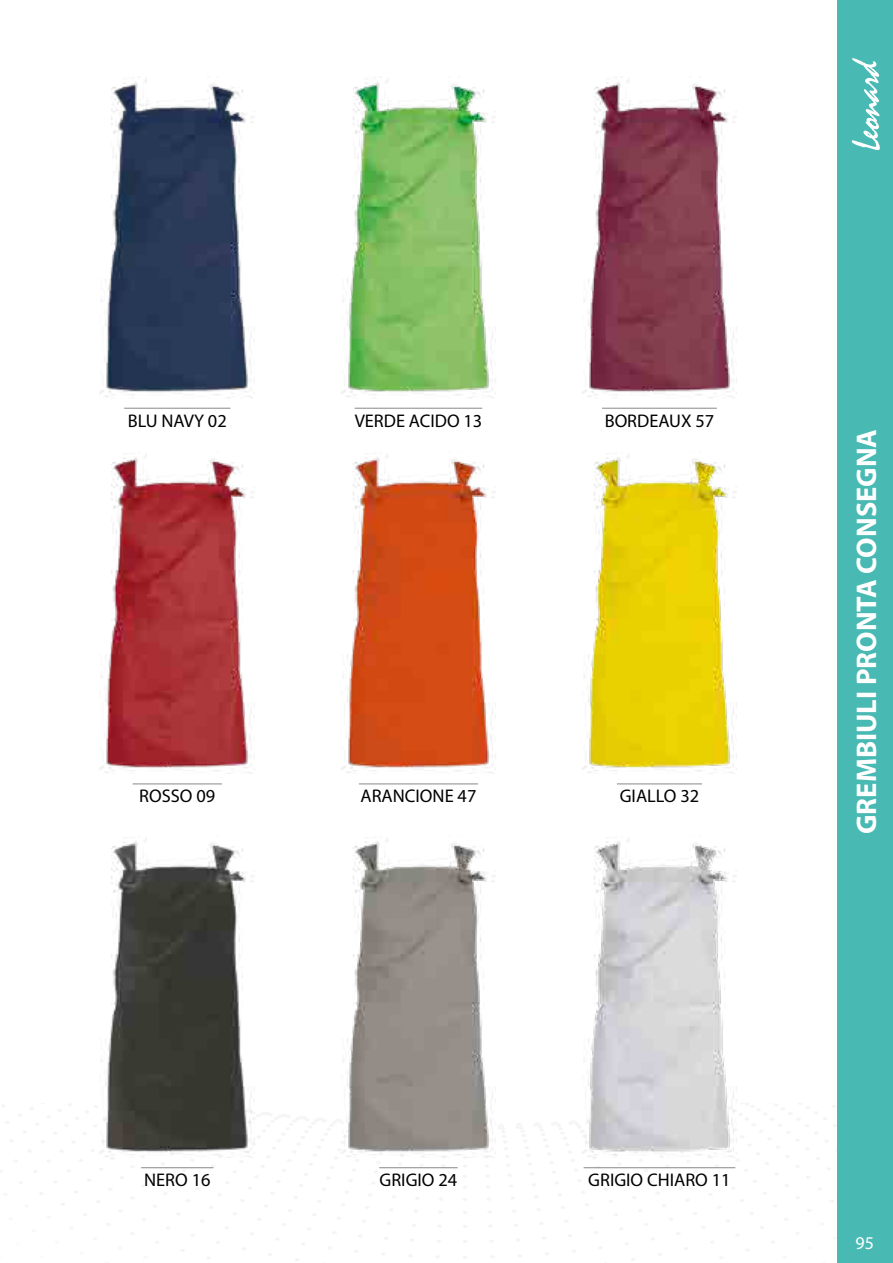
<style>
.page{position:relative;width:893px;height:1263px;background:#fff}
.page>*{position:absolute;margin:0;border:0;box-sizing:border-box;transform-origin:0 0}
.t1{font:700 28.5px "Myriad Pro";color:#fff}
.t2{font:18.3px "Myriad Pro";color:#000}
.t3{font:18px "Myriad Pro";color:#fff}
</style>
<div class="page">
<div style="left:837px;top:0;width:56px;height:1263px;background:#48b9b3"></div>
<svg style="left:852px;top:58px;width:28px;height:92px"></svg>
<img style="left:99px;top:79px;width:156px;height:319px">
<img style="left:99px;top:455px;width:156px;height:319px">
<img style="left:99px;top:839px;width:156px;height:318px">
<img style="left:341px;top:79px;width:155px;height:319px">
<img style="left:341px;top:455px;width:155px;height:319px">
<img style="left:341px;top:839px;width:155px;height:318px">
<img style="left:582px;top:79px;width:155px;height:319px">
<img style="left:582px;top:455px;width:155px;height:319px">
<img style="left:582px;top:839px;width:155px;height:318px">
<hr style="left:124px;top:408px;width:106px;height:1px;background:#878787">
<hr style="left:133px;top:783px;width:89px;height:1px;background:#878787">
<hr style="left:141px;top:1167px;width:72px;height:1px;background:#878787">
<hr style="left:355px;top:408px;width:127px;height:1px;background:#878787">
<hr style="left:359px;top:783px;width:119px;height:1px;background:#878787">
<hr style="left:379px;top:1167px;width:79px;height:1px;background:#878787">
<hr style="left:602px;top:408px;width:115px;height:1px;background:#878787">
<hr style="left:617px;top:783px;width:85px;height:1px;background:#878787">
<hr style="left:584px;top:1167px;width:151px;height:1px;background:#878787">
<p class="t2" style="left:128px;top:409px;width:100px">BLU NAVY 02</p>
<p class="t2" style="left:355px;top:409px;width:129px">VERDE ACIDO 13</p>
<p class="t2" style="left:605px;top:409px;width:111px">BORDEAUX 57</p>
<p class="t2" style="left:139px;top:785px;width:78px">ROSSO 09</p>
<p class="t2" style="left:360px;top:785px;width:117px">ARANCIONE 47</p>
<p class="t2" style="left:620px;top:785px;width:81px">GIALLO 32</p>
<h1 class="t1" style="left:848px;top:834px;width:406px;rotate:-90deg">GREMBIULI PRONTA CONSEGNA</h1>
<p class="t2" style="left:144px;top:1169px;width:68px">NERO 16</p>
<p class="t2" style="left:380px;top:1169px;width:79px">GRIGIO 24</p>
<p class="t2" style="left:588px;top:1169px;width:144px">GRIGIO CHIARO 11</p>
<p class="t3" style="left:856px;top:1232px;width:20px">95</p>
</div>
